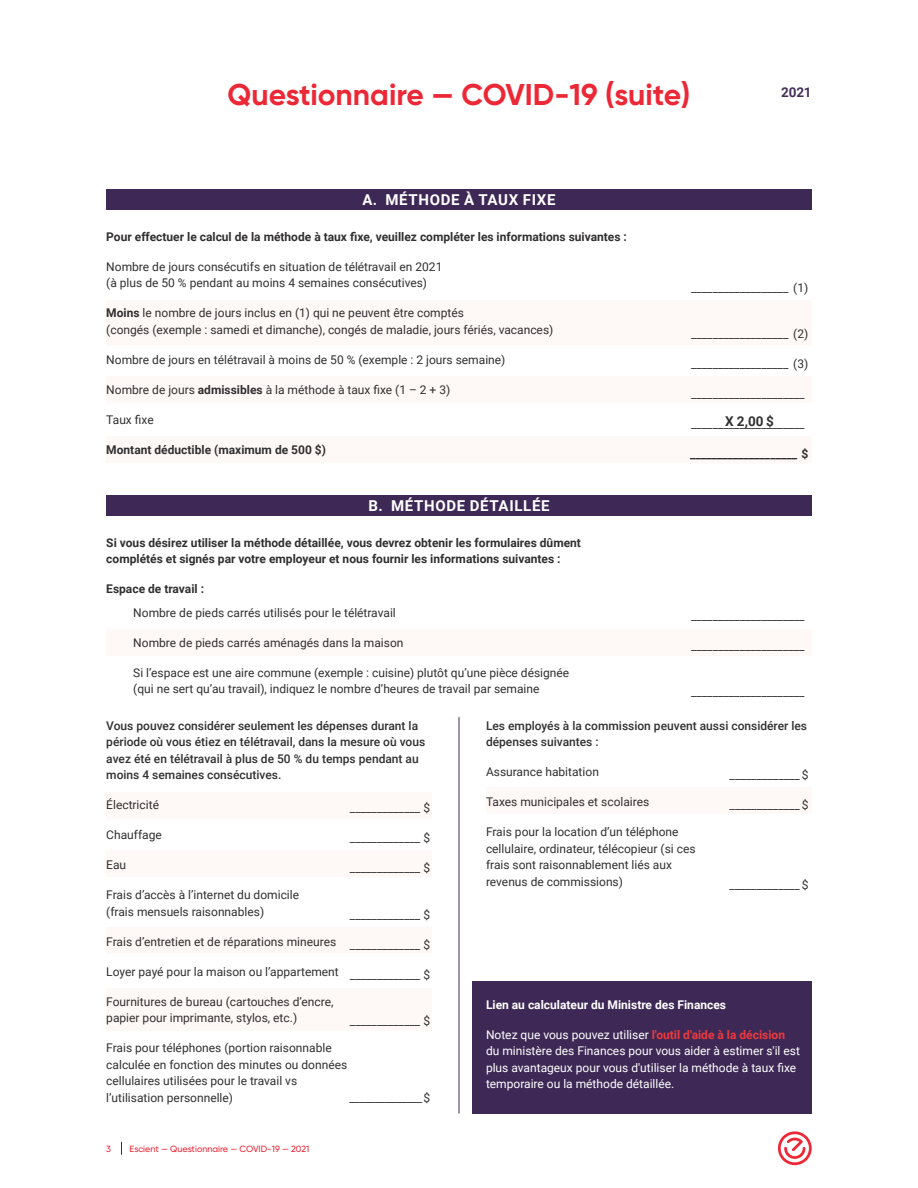
<style>
.page{position:relative;width:918px;height:1188px;background:#fff}
.page>*{position:absolute;margin:0;border:0;box-sizing:border-box;transform-origin:0 0}
.t1{font:700 30px "Gilroy";color:#ed2836}
.t2{font:700 15px "Roboto";letter-spacing:.045em;color:#fff}
.Paragraph_Style_1{font:700 13.5px "Roboto";color:#312f30}
.t3{font:700 13.5px "Roboto";color:#44315a}
.Paragraph_Style_1-2{font:12px/16.5px "Roboto";color:#312f30}
.t4{font:700 12px/16.5px "Roboto";color:#312f30}
.Paragraph_Style_1-3{font:500 12px/16.5px "Roboto";color:#312f30}
.Paragraph_Style_1-4{font:12px/16.5px "Roboto";color:#fff}
.Paragraph_Style_1-5{font:700 12px "Roboto";color:#fff}
.t5{font:500 9px "Gilroy";color:#ed2836}
.s1{font-weight:700}
.s2{font-weight:700;color:#ee393d}
</style>
<div class="page">
<div style="left:472px;top:981px;width:340px;height:132px;background:#3e2956"></div>
<div style="left:106px;top:300px;width:706px;height:45px;background:#fef8f6"></div>
<div style="left:106px;top:376px;width:706px;height:27px;background:#fef8f6"></div>
<div style="left:106px;top:436px;width:706px;height:27px;background:#fef8f6"></div>
<div style="left:106px;top:629px;width:706px;height:27px;background:#fef8f6"></div>
<div style="left:106px;top:792px;width:326px;height:27px;background:#fef8f6"></div>
<div style="left:486px;top:787px;width:326px;height:27px;background:#fef8f6"></div>
<div style="left:106px;top:850px;width:326px;height:27px;background:#fef8f6"></div>
<div style="left:106px;top:927px;width:326px;height:27px;background:#fef8f6"></div>
<div style="left:106px;top:988px;width:326px;height:42px;background:#fef8f6"></div>
<hr style="left:459px;top:717px;width:1px;height:396px;background:#3e2956">
<svg style="left:121px;top:1142px;width:1px;height:13px"></svg>
<div style="left:106px;top:189px;width:706px;height:20px;background:#3e2956"></div>
<div style="left:106px;top:495px;width:706px;height:20px;background:#3e2956"></div>
<svg style="left:778px;top:1131px;width:34px;height:34px"></svg>
<p class="t1" style="left:228px;top:76px;width:464px">Questionnaire — COVID-19 (suite)</p>
<p class="t3" style="left:781px;top:83px;width:32px">2021</p>
<p class="t2" style="left:362px;top:189px;width:195px">A. MÉTHODE À TAUX FIXE</p>
<p class="t2" style="left:431px;top:189px;width:57px">DETTES</p>
<p class="t4" style="left:106px;top:228px;width:522px">Pour effectuer le calcul de la méthode à taux fixe, veuillez compléter les informations suivantes :</p>
<p class="Paragraph_Style_1-2" style="left:106px;top:258px;width:338px">Nombre de jours consécutifs en situation de télétravail en 2021 (à plus de 50 % pendant au moins 4 semaines consécutives)</p>
<p class="Paragraph_Style_1-2" style="left:106px;top:304px;width:449px"><span class="s1">Moins</span> le nombre de jours inclus en (1) qui ne peuvent être comptés<br>(congés (exemple : samedi et dimanche), congés de maladie, jours fériés, vacances)</p>
<p class="Paragraph_Style_1-2" style="left:691px;top:279px;width:119px">__________________ (1)</p>
<p class="Paragraph_Style_1-2" style="left:691px;top:325px;width:119px">__________________ (2)</p>
<p class="Paragraph_Style_1-2" style="left:106px;top:351px;width:401px">Nombre de jours en télétravail à moins de 50 % (exemple : 2 jours semaine)</p>
<p class="Paragraph_Style_1-2" style="left:691px;top:355px;width:119px">__________________ (3)</p>
<p class="Paragraph_Style_1-2" style="left:106px;top:381px;width:346px">Nombre de jours <span class="s1">admissibles</span> à la méthode à taux fixe (1 – 2 + 3)</p>
<p class="Paragraph_Style_1-2" style="left:691px;top:385px;width:115px">_____________________</p>
<p class="Paragraph_Style_1-2" style="left:106px;top:411px;width:49px">Taux fixe</p>
<p class="Paragraph_Style_1-2" style="left:691px;top:415px;width:115px">_____________________</p>
<p class="t4" style="left:106px;top:441px;width:221px">Montant déductible (maximum de 500 $)</p>
<p class="t4" style="left:690px;top:445px;width:120px">____________________ $</p>
<p class="Paragraph_Style_1" style="left:725px;top:412px;width:50px">X 2,00 $</p>
<p class="t2" style="left:369px;top:495px;width:183px">B. MÉTHODE DÉTAILLÉE</p>
<p class="t2" style="left:431px;top:495px;width:57px">DETTES</p>
<p class="t4" style="left:106px;top:534px;width:476px">Si vous désirez utiliser la méthode détaillée, vous devrez obtenir les formulaires dûment complétés et signés par votre employeur et nous fournir les informations suivantes :</p>
<p class="t4" style="left:106px;top:580px;width:99px">Espace de travail :</p>
<p class="Paragraph_Style_1-2" style="left:133px;top:604px;width:264px">Nombre de pieds carrés utilisés pour le télétravail</p>
<p class="Paragraph_Style_1-2" style="left:133px;top:634px;width:272px">Nombre de pieds carrés aménagés dans la maison</p>
<p class="Paragraph_Style_1-2" style="left:133px;top:664px;width:437px">Si l’espace est une aire commune (exemple : cuisine) plutôt qu’une pièce désignée (qui ne sert qu’au travail), indiquez le nombre d’heures de travail par semaine</p>
<p class="Paragraph_Style_1-2" style="left:691px;top:607px;width:115px">_____________________</p>
<p class="Paragraph_Style_1-2" style="left:691px;top:637px;width:115px">_____________________</p>
<p class="Paragraph_Style_1-2" style="left:691px;top:683px;width:115px">_____________________</p>
<p class="Paragraph_Style_1-3" style="left:106px;top:717px;width:321px">Vous pouvez considérer seulement les dépenses durant la période où vous étiez en télétravail, dans la mesure où vous avez été en télétravail à plus de 50 % du temps pendant au moins 4 semaines consécutives.</p>
<p class="Paragraph_Style_1-2" style="left:106px;top:796px;width:54px">Électricité</p>
<p class="Paragraph_Style_1-2" style="left:350px;top:799px;width:82px">_____________ $</p>
<p class="Paragraph_Style_1-2" style="left:106px;top:826px;width:57px">Chauffage</p>
<p class="Paragraph_Style_1-2" style="left:350px;top:829px;width:82px">_____________ $</p>
<p class="Paragraph_Style_1-2" style="left:106px;top:856px;width:21px">Eau</p>
<p class="Paragraph_Style_1-2" style="left:350px;top:859px;width:82px">_____________ $</p>
<p class="Paragraph_Style_1-2" style="left:106px;top:886px;width:194px">Frais d’accès à l’internet du domicile (frais mensuels raisonnables)</p>
<p class="Paragraph_Style_1-2" style="left:350px;top:906px;width:82px">_____________ $</p>
<p class="Paragraph_Style_1-2" style="left:106px;top:933px;width:325px">Frais d’entretien et de réparations mineures _____________ $</p>
<p class="Paragraph_Style_1-2" style="left:106px;top:963px;width:326px">Loyer payé pour la maison ou l’appartement _____________ $</p>
<p class="Paragraph_Style_1-2" style="left:106px;top:993px;width:229px">Fournitures de bureau (cartouches d’encre, papier pour imprimante, stylos, etc.)</p>
<p class="Paragraph_Style_1-2" style="left:350px;top:1012px;width:82px">_____________ $</p>
<p class="Paragraph_Style_1-2" style="left:106px;top:1039px;width:242px">Frais pour téléphones (portion raisonnable calculée en fonction des minutes ou données cellulaires utilisées pour le travail vs l’utilisation personnelle)</p>
<p class="Paragraph_Style_1-2" style="left:349px;top:1089px;width:82px">______________$</p>
<p class="t5" style="left:106px;top:1143px;width:6px">3</p>
<p class="t5" style="left:130px;top:1143px;width:181px">Escient — Questionnaire — COVID-19 — 2021</p>
<p class="Paragraph_Style_1-3" style="left:486px;top:717px;width:323px">Les employés à la commission peuvent aussi considérer les dépenses suivantes :</p>
<p class="Paragraph_Style_1-2" style="left:486px;top:763px;width:114px">Assurance habitation</p>
<p class="Paragraph_Style_1-2" style="left:730px;top:766px;width:80px">_____________ $</p>
<p class="Paragraph_Style_1-2" style="left:486px;top:793px;width:165px">Taxes municipales et scolaires</p>
<p class="Paragraph_Style_1-2" style="left:730px;top:796px;width:80px">_____________ $</p>
<p class="Paragraph_Style_1-2" style="left:486px;top:823px;width:211px">Frais pour la location d’un téléphone cellulaire, ordinateur, télécopieur (si ces frais sont raisonnablement liés aux revenus de commissions)</p>
<p class="Paragraph_Style_1-2" style="left:730px;top:876px;width:80px">_____________ $</p>
<p class="Paragraph_Style_1-5" style="left:486px;top:996px;width:242px">Lien au calculateur du Ministre des Finances</p>
<p class="Paragraph_Style_1-4" style="left:486px;top:1026px;width:315px">Notez que vous pouvez utiliser <span class="s2">l'outil d'aide à la décision </span>du ministère des Finances pour vous aider à estimer s'il est plus avantageux pour vous d'utiliser la méthode à taux fixe temporaire ou la méthode détaillée.</p>
</div>
